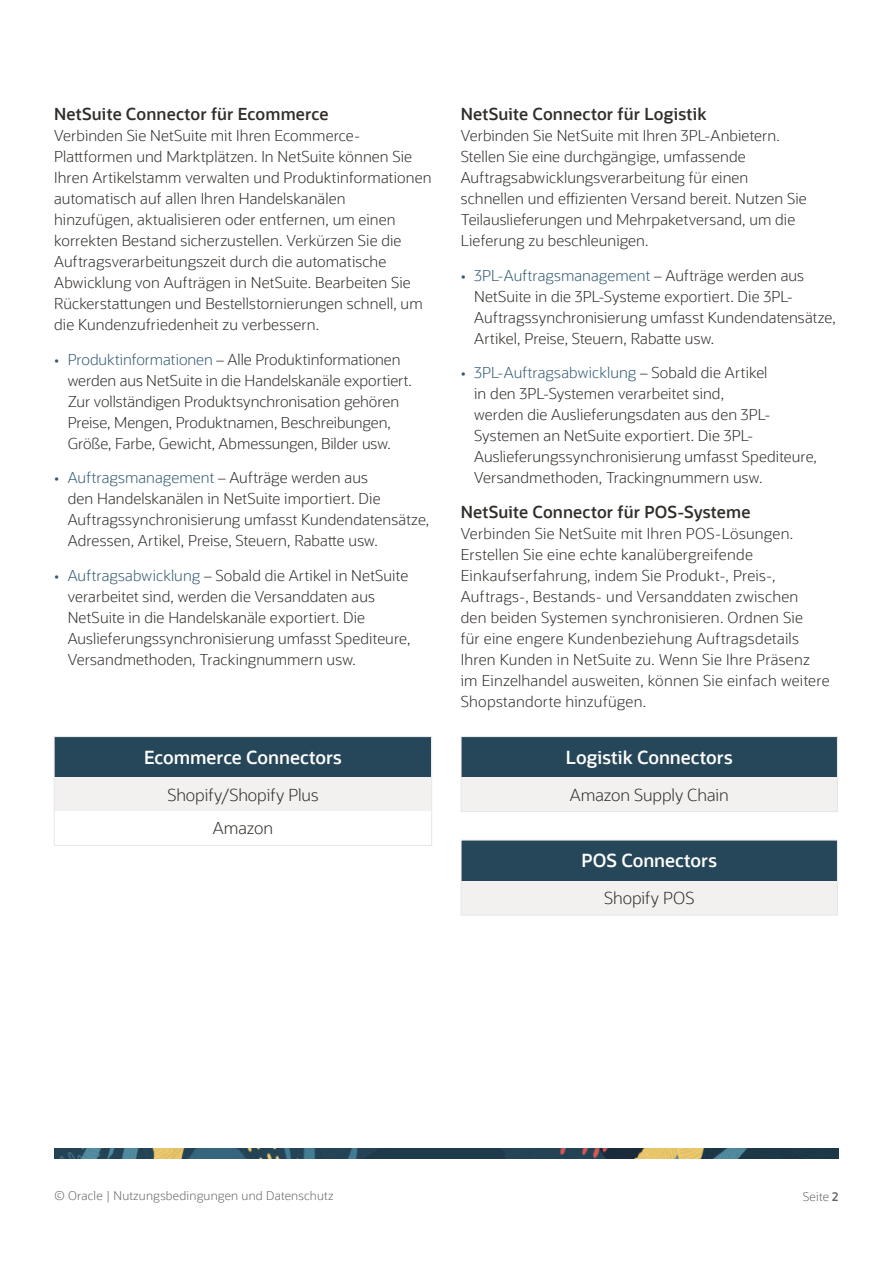
<style>
.page{position:relative;width:893px;height:1263px;background:#fff}
.page>*{position:absolute;margin:0;border:0;box-sizing:border-box;transform-origin:0 0}
.Main_Body_2019{font:600 18px "Oracle Sans";color:#fff}
.Main_Body_2016{font:600 16.5px "Oracle Sans";letter-spacing:.005em;color:#312d2a}
.Main_Body_2019-2{font:300 16.5px "Oracle Sans";color:#312d2a}
.H2_Main_Body_Header{font:600 16.5px "Oracle Sans";letter-spacing:.005em;color:#312d2a}
.Main_Body_2016-2{font:300 15px/21px "Oracle Sans";letter-spacing:.005em;color:#312d2a}
.H2_Main_Body_Header-2{font:300 15px/21px "Oracle Sans";letter-spacing:.005em;color:#312d2a}
.t1{font:300 12px "Oracle Sans";letter-spacing:.015em;color:#666}
.s1{color:#325c72}
.s2{font-weight:600}
</style>
<div class="page">
<img style="left:54px;top:1148px;width:785px;height:10px">
<div style="left:55px;top:737px;width:376px;height:40px;background:#264759"></div>
<div style="left:55px;top:777px;width:376px;height:34px;background:#f2f1f0"></div>
<div style="left:54px;top:736px;width:378px;height:110px;border:1px solid #e6e6e6"></div>
<div style="left:461px;top:737px;width:376px;height:40px;background:#264759"></div>
<div style="left:461px;top:777px;width:376px;height:34px;background:#f2f1f0"></div>
<div style="left:461px;top:736px;width:377px;height:76px;border:1px solid #e6e6e6"></div>
<div style="left:461px;top:840px;width:376px;height:41px;background:#264759"></div>
<div style="left:461px;top:881px;width:376px;height:34px;background:#f2f1f0"></div>
<div style="left:461px;top:840px;width:377px;height:75px;border:1px solid #e6e6e6"></div>
<p class="Main_Body_2016" style="left:54px;top:104px;width:276px">NetSuite Connector für Ecommerce</p>
<p class="Main_Body_2016-2" style="left:54px;top:125px;width:379px">Verbinden Sie NetSuite mit Ihren Ecommerce-Plattformen und Marktplätzen. In NetSuite können Sie Ihren Artikelstamm verwalten und Produktinformationen automatisch auf allen Ihren Handelskanälen<br>hinzufügen, aktualisieren oder entfernen, um einen korrekten Bestand sicherzustellen. Verkürzen Sie die Auftragsverarbeitungszeit durch die automatische Abwicklung von Aufträgen in NetSuite. Bearbeiten Sie Rückerstattungen und Bestellstornierungen schnell, um die Kundenzufriedenheit zu verbessern.</p>
<p class="Main_Body_2016-2" style="left:68px;top:349px;width:346px;text-indent:-14px"><span class="s1">• Produktinformationen</span> – Alle Produktinformationen werden aus NetSuite in die Handelskanäle exportiert.<br>Zur vollständigen Produktsynchronisation gehören Preise, Mengen, Produktnamen, Beschreibungen, Größe, Farbe, Gewicht, Abmessungen, Bilder usw.</p>
<p class="Main_Body_2016-2" style="left:68px;top:467px;width:363px;text-indent:-14px"><span class="s1">• Auftragsmanagement</span> – Aufträge werden aus<br>den Handelskanälen in NetSuite importiert. Die Auftragssynchronisierung umfasst Kundendatensätze, Adressen, Artikel, Preise, Steuern, Rabatte usw.</p>
<p class="Main_Body_2016-2" style="left:68px;top:565px;width:344px;text-indent:-14px"><span class="s1">• Auftragsabwicklung</span> – Sobald die Artikel in NetSuite verarbeitet sind, werden die Versanddaten aus NetSuite in die Handelskanäle exportiert. Die Auslieferungssynchronisierung umfasst Spediteure, Versandmethoden, Trackingnummern usw.</p>
<p class="Main_Body_2019" style="left:144px;top:746px;width:199px">Ecommerce Connectors</p>
<p class="Main_Body_2019-2" style="left:167px;top:785px;width:153px">Shopify/Shopify Plus</p>
<p class="Main_Body_2019-2" style="left:213px;top:818px;width:62px">Amazon</p>
<p class="H2_Main_Body_Header" style="left:461px;top:104px;width:247px">NetSuite Connector für Logistik</p>
<p class="H2_Main_Body_Header-2" style="left:461px;top:125px;width:348px">Verbinden Sie NetSuite mit Ihren 3PL-Anbietern.<br>Stellen Sie eine durchgängige, umfassende Auftragsabwicklungsverarbeitung für einen schnellen und effizienten Versand bereit. Nutzen Sie Teilauslieferungen und Mehrpaketversand, um die Lieferung zu beschleunigen.</p>
<p class="Main_Body_2016-2" style="left:474px;top:265px;width:363px;text-indent:-14px"><span class="s1">• 3PL-Auftragsmanagement</span> – Aufträge werden aus NetSuite in die 3PL-Systeme exportiert. Die 3PL-Auftragssynchronisierung umfasst Kundendatensätze, Artikel, Preise, Steuern, Rabatte usw.</p>
<p class="Main_Body_2016-2" style="left:474px;top:362px;width:344px;text-indent:-14px"><span class="s1">• 3PL-Auftragsabwicklung</span> – Sobald die Artikel<br>in den 3PL-Systemen verarbeitet sind,<br>werden die Auslieferungsdaten aus den 3PL-Systemen an NetSuite exportiert. Die 3PL-Auslieferungssynchronisierung umfasst Spediteure, Versandmethoden, Trackingnummern usw.</p>
<p class="Main_Body_2016" style="left:461px;top:501px;width:291px">NetSuite Connector für POS-Systeme</p>
<p class="Main_Body_2016-2" style="left:461px;top:523px;width:370px">Verbinden Sie NetSuite mit Ihren POS-Lösungen.<br>Erstellen Sie eine echte kanalübergreifende Einkaufserfahrung, indem Sie Produkt-, Preis-, Auftrags-, Bestands- und Versanddaten zwischen<br>den beiden Systemen synchronisieren. Ordnen Sie<br>für eine engere Kundenbeziehung Auftragsdetails Ihren Kunden in NetSuite zu. Wenn Sie Ihre Präsenz im Einzelhandel ausweiten, können Sie einfach weitere Shopstandorte hinzufügen.</p>
<p class="Main_Body_2019" style="left:566px;top:746px;width:168px">Logistik Connectors</p>
<p class="Main_Body_2019-2" style="left:570px;top:785px;width:161px">Amazon Supply Chain</p>
<p class="Main_Body_2019" style="left:582px;top:850px;width:137px">POS Connectors</p>
<p class="Main_Body_2019-2" style="left:604px;top:888px;width:92px">Shopify POS</p>
<p class="t1" style="left:54px;top:1188px;width:281px">© Oracle | Nutzungsbedingungen und Datenschutz</p>
<p class="t1" style="left:803px;top:1190px;width:37px">Seite <span class="s2">2</span></p>
</div>
